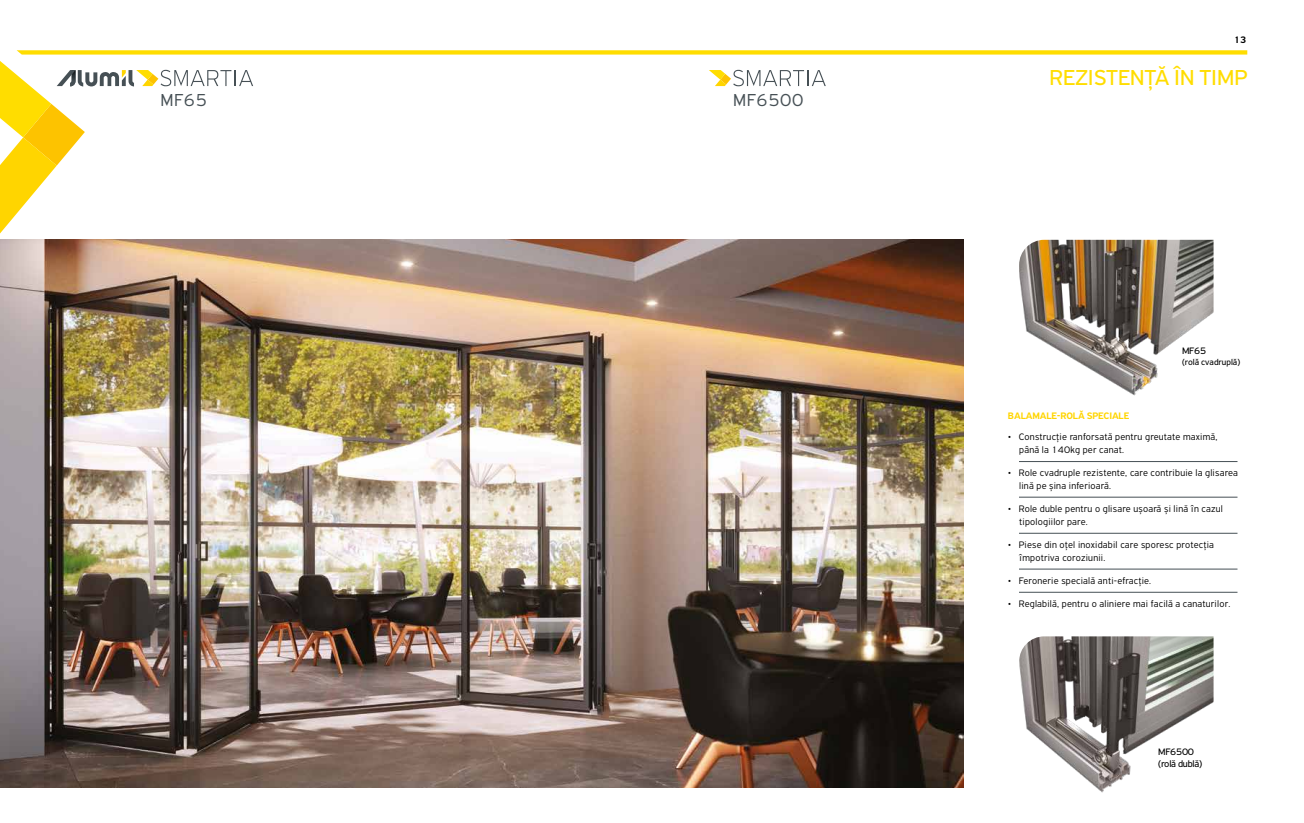
<style>
.page{position:relative;width:1304px;height:823px;background:#fff}
.page>*{position:absolute;margin:0;border:0;box-sizing:border-box;transform-origin:0 0}
.t1{font:23px "PF Highway Sans Pro";color:#fd0}
.t2{font:300 18.4px "PF Highway Sans Pro";letter-spacing:.035em;color:#465055}
.t3{font:300 10px/13px "PF Highway Sans Pro";letter-spacing:.02em;color:#000}
.t4{font:500 10px "PF Highway Sans Pro";letter-spacing:-.01em;color:#ffd500}
.t5{font:500 10px "PF Highway Sans Pro";color:#000}
.t6{font:9.9px/11.9px "PF Highway Sans Pro";letter-spacing:-.02em;color:#000}
.t7{font:9px "PF Highway Sans Pro";color:#000}
</style>
<div class="page">
<img style="left:0;top:240px;width:964px;height:547px">
<svg style="left:17px;top:50px;width:1230px;height:5px;background:#ffe124"></svg>
<img style="left:1019px;top:240px;width:195px;height:156px">
<img style="left:1019px;top:636px;width:195px;height:157px">
<hr style="left:1019px;top:568px;width:218px;height:1px;background:#465055">
<hr style="left:1019px;top:591px;width:218px;height:1px;background:#465055">
<hr style="left:1019px;top:496px;width:218px;height:1px;background:#465055">
<hr style="left:1019px;top:532px;width:218px;height:1px;background:#465055">
<hr style="left:1019px;top:461px;width:218px;height:1px;background:#465055">
<svg style="left:0;top:61px;width:253px;height:172px"></svg>
<svg style="left:709px;top:70px;width:117px;height:16px"></svg>
<h2 class="t2" style="left:160px;top:89px;width:48px">MF65</h2>
<h2 class="t2" style="left:733px;top:89px;width:72px">MF6500</h2>
<p class="t5" style="left:1234px;top:34px;width:14px">13</p>
<h1 class="t1" style="left:1049px;top:64px;width:199px">REZISTENŢĂ ÎN TIMP</h1>
<p class="t4" style="left:1008px;top:409px;width:123px">BALAMALE-ROLĂ SPECIALE</p>
<p class="t6" style="left:1182px;top:344px;width:26px">MF65</p>
<p class="t7" style="left:1182px;top:356px;width:60px">(rolă cvadruplă)</p>
<p class="t3" style="left:1019px;top:430px;width:200px;text-indent:-11px">• Construcţie ranforsată pentru greutate maximă, până la 140kg per canat.</p>
<p class="t3" style="left:1019px;top:466px;width:220px;text-indent:-11px">• Role cvadruple rezistente, care contribuie la glisarea lină pe șina inferioară.</p>
<p class="t3" style="left:1019px;top:502px;width:205px;text-indent:-11px">• Role duble pentru o glisare ușoară și lină în cazul tipologiilor pare.</p>
<p class="t3" style="left:1019px;top:538px;width:196px;text-indent:-11px">• Piese din oţel inoxidabil care sporesc protecţia împotriva coroziunii.</p>
<p class="t3" style="left:1008px;top:573px;width:145px">• Feronerie specială anti-efracţie.</p>
<p class="t3" style="left:1008px;top:596px;width:224px">• Reglabilă, pentru o aliniere mai facilă a canaturilor.</p>
<p class="t6" style="left:1158px;top:745px;width:46px">MF6500 (rolă dublă)</p>
</div>
